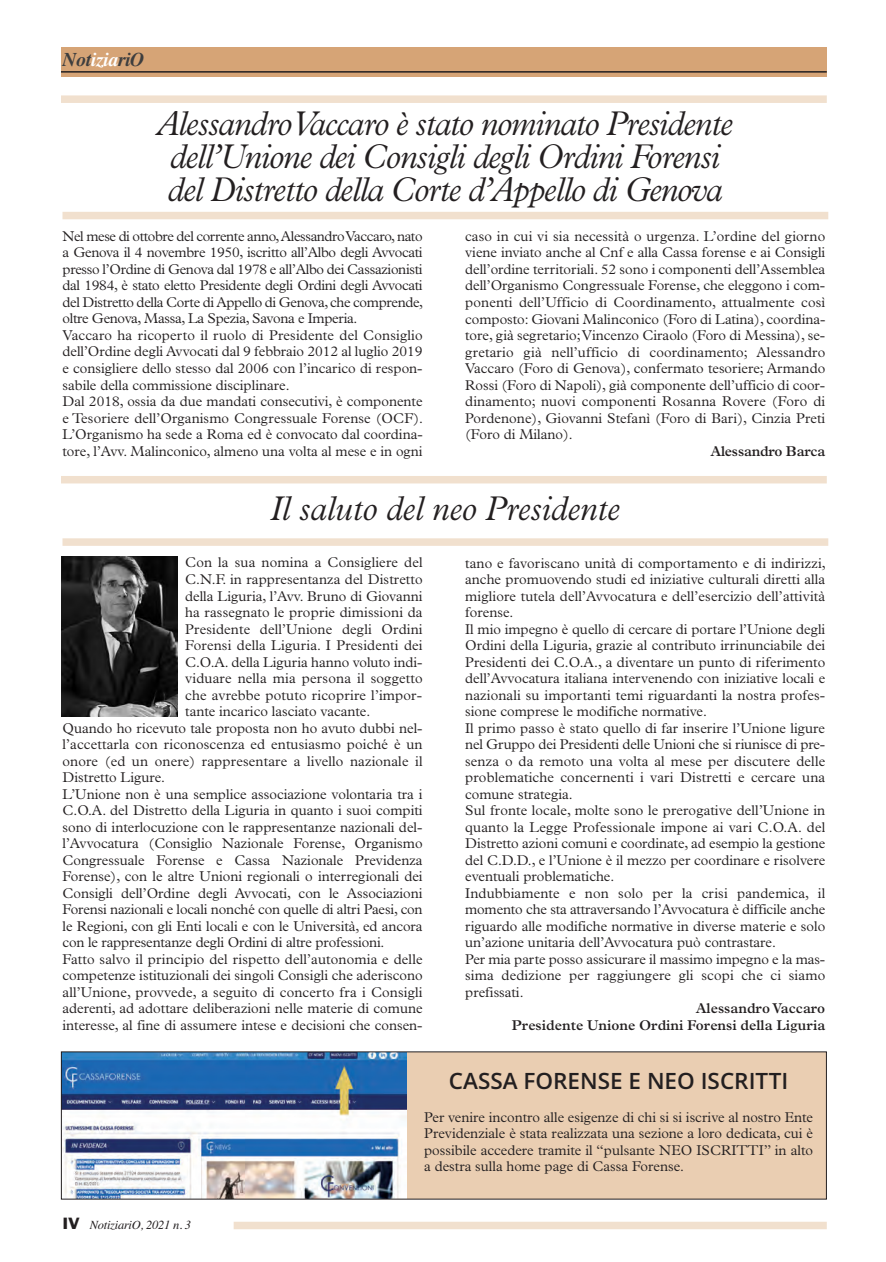
<style>
.page{position:relative;width:886px;height:1262px;background:#fff}
.page>*{position:absolute;margin:0;border:0;box-sizing:border-box;transform-origin:0 0}
.t1{font:italic 300 34.5px/33px "Plantin";letter-spacing:-.025em;color:#231f20;scale:.95 1}
.t2{font:italic 300 34.5px "Plantin";color:#231f20;scale:.95 1}
.t3{font:600 22.5px "Open Sans";color:#231f20}
.t4{font:italic 700 19.5px "Times";letter-spacing:-.015em;color:#3e3e3f}
.t5{font:300 14.25px/16.5px "Plantin";color:#231f20}
.t6{font:600 14.25px/16.5px "Plantin";color:#231f20;text-align:right}
.t7{font:italic 12.45px "Times";letter-spacing:-.02em;color:#231f20}
.s1{color:#fff}
.s2{font-family:"Franklin Gothic";font-style:normal;font-size:15px}
</style>
<div class="page">
<div style="left:61px;top:48px;width:765px;height:29px;background:#d6a476"></div>
<hr style="left:61px;top:71px;width:765px;height:2px;background:#231f20">
<div style="left:234px;top:1221px;width:592px;height:8px;background:#f1e0ce"></div>
<div style="left:62px;top:212px;width:766px;height:7px;background:#f1e0ce"></div>
<div style="left:61px;top:95px;width:765px;height:8px;background:#f1e0ce"></div>
<div style="left:62px;top:538px;width:766px;height:8px;background:#f1e0ce"></div>
<div style="left:61px;top:476px;width:765px;height:7px;background:#f1e0ce"></div>
<img style="left:61px;top:556px;width:117px;height:160px">
<div style="left:62px;top:1052px;width:764px;height:147px;background:#eaceb2"></div>
<img style="left:63px;top:1053px;width:343px;height:144px">
<h3 class="t4" style="left:62px;top:53px;width:83px">Not<span class="s1">izia</span>riO</h3>
<h1 class="t1" style="left:157px;top:109px;width:607px">Alessandro Vaccaro è stato nominato Presidente dell’Unione dei Consigli degli Ordini Forensi del Distretto della Corte d’Appello di Genova</h1>
<p class="t5" style="left:62px;top:229px;width:362px">Nel mese di ottobre del corrente anno, Alessandro Vaccaro, nato a Genova il 4 novembre 1950, iscritto all’Albo degli Avvocati presso l’Ordine di Genova dal 1978 e all’Albo dei Cassazionisti dal 1984, è stato eletto Presidente degli Ordini degli Avvocati del Distretto della Corte di Appello di Genova, che comprende, oltre Genova, Massa, La Spezia, Savona e Imperia.<br>Vaccaro ha ricoperto il ruolo di Presidente del Consiglio dell’Ordine degli Avvocati dal 9 febbraio 2012 al luglio 2019 e consigliere dello stesso dal 2006 con l’incarico di respon&shy;sabile della commissione disciplinare.<br>Dal 2018, ossia da due mandati consecutivi, è componente e Tesoriere dell’Organismo Congressuale Forense (OCF).<br>L’Organismo ha sede a Roma ed è convocato dal coordina&shy;tore, l’Avv. Malinconico, almeno una volta al mese e in ogni</p>
<p class="t5" style="left:465px;top:229px;width:362px;text-align:justify">caso in cui vi sia necessità o urgenza. L’ordine del giorno viene inviato anche al Cnf e alla Cassa forense e ai Consigli dell’ordine territoriali. 52 sono i componenti dell’Assemblea dell’Organismo Congressuale Forense, che eleggono i com&shy;ponenti dell’Ufficio di Coordinamento, attualmente così composto: Giovani Malinconico (Foro di Latina), coordina&shy;tore, già segretario; Vincenzo Ciraolo (Foro di Messina), se&shy;gretario già nell’ufficio di coordinamento; Alessandro Vaccaro (Foro di Genova), confermato tesoriere; Armando Rossi (Foro di Napoli), già componente dell’ufficio di coor&shy;dinamento; nuovi componenti Rosanna Rovere (Foro di Pordenone), Giovanni Stefanì (Foro di Bari), Cinzia Preti (Foro di Milano).</p>
<p class="t6" style="left:710px;top:444px;width:116px">Alessandro Barca</p>
<h1 class="t2" style="left:270px;top:495px;width:369px">Il saluto del neo Presidente</h1>
<p class="t5" style="left:185px;top:556px;width:239px">Con la sua nomina a Consigliere del</p>
<p class="t5" style="left:185px;top:572px;width:239px">C.N.F. in rappresentanza del Distretto</p>
<p class="t5" style="left:185px;top:589px;width:239px">della Liguria, l’Avv. Bruno di Giovanni</p>
<p class="t5" style="left:185px;top:605px;width:239px">ha rassegnato le proprie dimissioni da</p>
<p class="t5" style="left:185px;top:622px;width:239px">Presidente dell’Unione degli Ordini</p>
<p class="t5" style="left:185px;top:638px;width:239px">Forensi della Liguria. I Presidenti dei</p>
<p class="t5" style="left:185px;top:655px;width:239px">C.O.A. della Liguria hanno voluto indi-</p>
<p class="t5" style="left:185px;top:671px;width:239px">viduare nella mia persona il soggetto</p>
<p class="t5" style="left:185px;top:688px;width:238px">che avrebbe potuto ricoprire l’impor-</p>
<p class="t5" style="left:185px;top:704px;width:187px">tante incarico lasciato vacante.</p>
<p class="t5" style="left:62px;top:721px;width:361px">Quando ho ricevuto tale proposta non ho avuto dubbi nel-</p>
<p class="t5" style="left:62px;top:737px;width:361px">l’accettarla con riconoscenza ed entusiasmo poiché è un</p>
<p class="t5" style="left:62px;top:754px;width:361px">onore (ed un onere) rappresentare a livello nazionale il</p>
<p class="t5" style="left:62px;top:770px;width:104px">Distretto Ligure.</p>
<p class="t5" style="left:62px;top:787px;width:361px">L’Unione non è una semplice associazione volontaria tra i</p>
<p class="t5" style="left:62px;top:803px;width:361px">C.O.A. del Distretto della Liguria in quanto i suoi compiti</p>
<p class="t5" style="left:62px;top:820px;width:361px">sono di interlocuzione con le rappresentanze nazionali del-</p>
<p class="t5" style="left:62px;top:836px;width:361px">l’Avvocatura (Consiglio Nazionale Forense, Organismo</p>
<p class="t5" style="left:62px;top:853px;width:361px">Congressuale Forense e Cassa Nazionale Previdenza</p>
<p class="t5" style="left:62px;top:869px;width:361px">Forense), con le altre Unioni regionali o interregionali dei</p>
<p class="t5" style="left:62px;top:886px;width:361px">Consigli dell’Ordine degli Avvocati, con le Associazioni</p>
<p class="t5" style="left:62px;top:902px;width:361px">Forensi nazionali e locali nonché con quelle di altri Paesi, con</p>
<p class="t5" style="left:62px;top:919px;width:361px">le Regioni, con gli Enti locali e con le Università, ed ancora</p>
<p class="t5" style="left:62px;top:935px;width:323px">con le rappresentanze degli Ordini di altre professioni.</p>
<p class="t5" style="left:62px;top:952px;width:361px">Fatto salvo il principio del rispetto dell’autonomia e delle</p>
<p class="t5" style="left:62px;top:968px;width:361px">competenze istituzionali dei singoli Consigli che aderiscono</p>
<p class="t5" style="left:62px;top:985px;width:361px">all’Unione, provvede, a seguito di concerto fra i Consigli</p>
<p class="t5" style="left:62px;top:1001px;width:361px">aderenti, ad adottare deliberazioni nelle materie di comune</p>
<p class="t5" style="left:62px;top:1018px;width:361px">interesse, al fine di assumere intese e decisioni che consen-</p>
<p class="t5" style="left:465px;top:556px;width:362px">tano e favoriscano unità di comportamento e di indirizzi, anche promuovendo studi ed iniziative culturali diretti alla migliore tutela dell’Avvocatura e dell’esercizio dell’attività forense.<br>Il mio impegno è quello di cercare di portare l’Unione degli Ordini della Liguria, grazie al contributo irrinunciabile dei Presidenti dei C.O.A., a diventare un punto di riferimento dell’Avvocatura italiana intervenendo con iniziative locali e nazionali su importanti temi riguardanti la nostra profes&shy;sione comprese le modifiche normative.<br>Il primo passo è stato quello di far inserire l’Unione ligure nel Gruppo dei Presidenti delle Unioni che si riunisce di pre&shy;senza o da remoto una volta al mese per discutere delle problematiche concernenti i vari Distretti e cercare una comune strategia.<br>Sul fronte locale, molte sono le prerogative dell’Unione in quanto la Legge Professionale impone ai vari C.O.A. del Distretto azioni comuni e coordinate, ad esempio la gestione del C.D.D., e l’Unione è il mezzo per coordinare e risolvere eventuali problematiche.<br>Indubbiamente e non solo per la crisi pandemica, il momento che sta attraversando l’Avvocatura è difficile anche riguardo alle modifiche normative in diverse materie e solo un’azione unitaria dell’Avvocatura può contrastare.<br>Per mia parte posso assicurare il massimo impegno e la mas&shy;sima dedizione per raggiungere gli scopi che ci siamo prefissati.</p>
<p class="t6" style="left:512px;top:1001px;width:315px">Alessandro Vaccaro<br>Presidente Unione Ordini Forensi della Liguria</p>
<p class="t7" style="left:62px;top:1220px;width:130px"><span class="s2">IV</span> NotiziariO, 2021 n. 3</p>
<h2 class="t3" style="left:449px;top:1071px;width:341px">CASSA FORENSE E NEO ISCRITTI</h2>
<p class="t5" style="left:424px;top:1110px;width:390px;text-align:justify">Per venire incontro alle esigenze di chi si si iscrive al nostro Ente Previdenziale è stata realizzata una sezione a loro dedicata, cui è possibile accedere tramite il “pulsante NEO ISCRITTI” in alto a destra sulla home page di Cassa Forense.</p>
</div>
